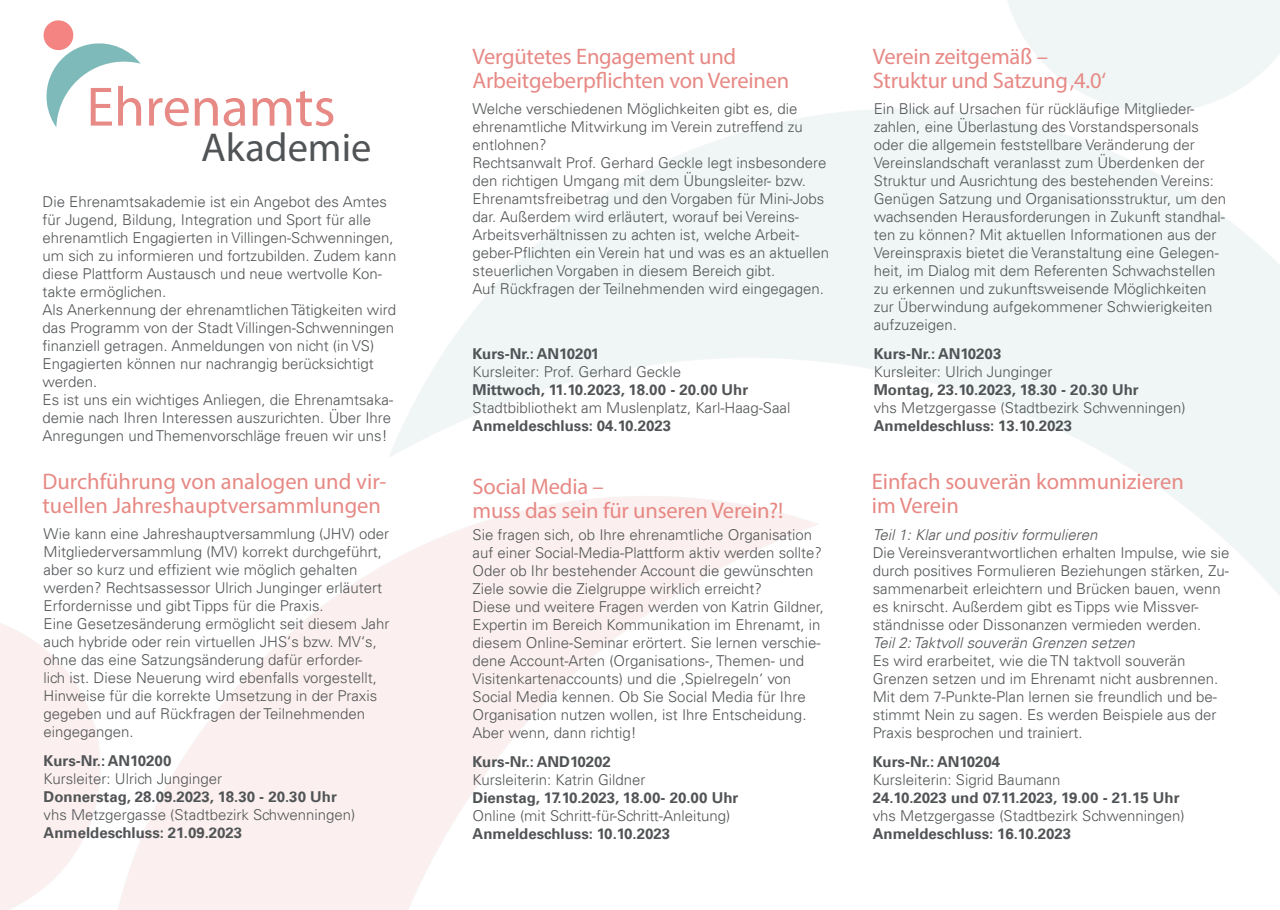
<style>
.page{position:relative;width:1280px;height:910px;background:#fff}
.page>*{position:absolute;margin:0;border:0;box-sizing:border-box;transform-origin:0 0}
.t1{font:55.8px "Myriad Pro";color:#e78985}
.t2{font:40.5px "Myriad Pro";color:#515456}
.t3{font:22.5px/24px "Myriad Pro";letter-spacing:-.01em;color:#e78985}
.t4{font:300 15px/18px "Univers LT";color:#515456}
.t5{font:700 15px "Univers LT";color:#515456}
.t6{font:italic 300 15px "Univers LT";color:#515456}
.s1{font-weight:700}
</style>
<div class="page">
<svg style="left:43px;top:20px;width:98px;height:107px"></svg>
<p class="t1" style="left:87px;top:72px;width:251px">Ehrenamts</p>
<p class="t2" style="left:201px;top:123px;width:172px">Akademie</p>
<p class="t4" style="left:43px;top:193px;width:346px">Die Ehrenamtsakademie ist ein Angebot des Amtes für Jugend, Bildung, Integration und Sport für alle</p>
<p class="t4" style="left:43px;top:229px;width:355px">ehrenamtlich Engagierten in Villingen-Schwenningen, um sich zu informieren und fortzubilden. Zudem kann diese Plattform Austausch und neue wertvolle Kon&shy;takte ermöglichen.</p>
<p class="t4" style="left:43px;top:301px;width:355px">Als Anerkennung der ehrenamtlichen Tätigkeiten wird das Programm von der Stadt Villingen-Schwenningen finanziell getragen. Anmeldungen von nicht (in VS)<br>Engagierten können nur nachrangig berücksichtigt werden.</p>
<p class="t4" style="left:43px;top:391px;width:352px">Es ist uns ein wichtiges Anliegen, die Ehrenamtsaka&shy;demie nach Ihren Interessen auszurichten. Über Ihre<br>Anregungen und Themenvorschläge freuen wir uns!</p>
<p class="t3" style="left:43px;top:469px;width:345px">Durchführung von analogen und vir&shy;tuellen Jahreshauptversammlungen</p>
<p class="t4" style="left:44px;top:525px;width:347px">Wie kann eine Jahreshauptversammlung (JHV) oder Mitgliederversammlung (MV) korrekt durchgeführt, aber so kurz und effizient wie möglich gehalten werden? Rechtsassessor Ulrich Junginger erläutert Erfordernisse und gibt Tipps für die Praxis.</p>
<p class="t4" style="left:44px;top:615px;width:347px">Eine Gesetzesänderung ermöglicht seit diesem Jahr auch hybride oder rein virtuellen JHS‘s bzw. MV‘s, ohne das eine Satzungsänderung dafür erforder-<br>lich ist. Diese Neuerung wird ebenfalls vorgestellt, Hinweise für die korrekte Umsetzung in der Praxis gegeben und auf Rückfragen der Teilnehmenden eingegangen.</p>
<p class="t5" style="left:44px;top:752px;width:129px">Kurs-Nr.: AN10200</p>
<p class="t4" style="left:44px;top:770px;width:180px">Kursleiter: Ulrich Junginger</p>
<p class="t5" style="left:44px;top:788px;width:295px">Donnerstag, 28.09.2023, 18.30 - 20.30 Uhr</p>
<p class="t4" style="left:44px;top:806px;width:313px">vhs Metzgergasse (Stadtbezirk Schwenningen)</p>
<p class="t5" style="left:44px;top:824px;width:200px">Anmeldeschluss: 21.09.2023</p>
<p class="t3" style="left:472px;top:45px;width:265px">Vergütetes Engagement und</p>
<p class="t3" style="left:472px;top:69px;width:318px">Arbeitgeberpflichten von Vereinen</p>
<p class="t4" style="left:472px;top:100px;width:332px">Welche verschiedenen Möglichkeiten gibt es, die ehrenamtliche Mitwirkung im Verein zutreffend zu entlohnen?</p>
<p class="t4" style="left:472px;top:154px;width:358px">Rechtsanwalt Prof. Gerhard Geckle legt insbesondere den richtigen Umgang mit dem Übungsleiter- bzw.<br>Ehrenamtsfreibetrag und den Vorgaben für Mini-Jobs dar. Außerdem wird erläutert, worauf bei Vereins-Arbeitsverhältnissen zu achten ist, welche Arbeit&shy;geber-Pflichten ein Verein hat und was es an aktuellen steuerlichen Vorgaben in diesem Bereich gibt.</p>
<p class="t4" style="left:472px;top:280px;width:353px">Auf Rückfragen der Teilnehmenden wird eingegagen.</p>
<p class="t5" style="left:472px;top:345px;width:128px">Kurs-Nr.: AN10201</p>
<p class="t4" style="left:472px;top:362px;width:210px">Kursleiter: Prof. Gerhard Geckle</p>
<p class="t5" style="left:472px;top:381px;width:277px">Mittwoch, 11.10.2023, 18.00 - 20.00 Uhr</p>
<p class="t4" style="left:472px;top:398px;width:319px">Stadtbibliothekt am Muslenplatz, Karl-Haag-Saal</p>
<p class="t5" style="left:472px;top:417px;width:200px">Anmeldeschluss: 04.10.2023</p>
<p class="t3" style="left:472px;top:474px;width:133px">Social Media –</p>
<p class="t3" style="left:472px;top:498px;width:312px">muss das sein für unseren Verein?!</p>
<p class="t4" style="left:472px;top:526px;width:351px">Sie fragen sich, ob Ihre ehrenamtliche Organisation auf einer Social-Media-Plattform aktiv werden sollte?<br>Oder ob Ihr bestehender Account die gewünschten Ziele sowie die Zielgruppe wirklich erreicht?</p>
<p class="t4" style="left:472px;top:598px;width:353px">Diese und weitere Fragen werden von Katrin Gildner, Expertin im Bereich Kommunikation im Ehrenamt, in diesem Online-Seminar erörtert. Sie lernen verschie&shy;dene Account-Arten (Organisations-, Themen- und Visitenkartenaccounts) und die ‚Spielregeln‘ von Social Media kennen. Ob Sie Social Media für Ihre Organisation nutzen wollen, ist Ihre Entscheidung.<br>Aber wenn, dann richtig!</p>
<p class="t5" style="left:472px;top:753px;width:140px">Kurs-Nr.: AND10202</p>
<p class="t4" style="left:472px;top:771px;width:175px">Kursleiterin: Katrin Gildner</p>
<p class="t5" style="left:472px;top:789px;width:267px">Dienstag, 17.10.2023, 18.00- 20.00 Uhr</p>
<p class="t4" style="left:472px;top:807px;width:259px">Online (mit Schritt-für-Schritt-Anleitung)</p>
<p class="t5" style="left:472px;top:825px;width:199px">Anmeldeschluss: 10.10.2023</p>
<p class="t3" style="left:873px;top:45px;width:177px">Verein zeitgemäß –</p>
<p class="t3" style="left:873px;top:69px;width:235px">Struktur und Satzung ‚4.0‘</p>
<p class="t4" style="left:874px;top:100px;width:354px">Ein Blick auf Ursachen für rückläufige Mitglieder&shy;zahlen, eine Überlastung des Vorstandspersonals oder die allgemein feststellbare Veränderung der Vereinslandschaft veranlasst zum Überdenken der Struktur und Ausrichtung des bestehenden Vereins:<br>Genügen Satzung und Organisationsstruktur, um den wachsenden Herausforderungen in Zukunft standhal&shy;ten zu können? Mit aktuellen Informationen aus der Vereinspraxis bietet die Veranstaltung eine Gelegen&shy;heit, im Dialog mit dem Referenten Schwachstellen zu erkennen und zukunftsweisende Möglichkeiten zur Überwindung aufgekommener Schwierigkeiten aufzuzeigen.</p>
<p class="t5" style="left:874px;top:345px;width:129px">Kurs-Nr.: AN10203</p>
<p class="t4" style="left:874px;top:362px;width:180px">Kursleiter: Ulrich Junginger</p>
<p class="t5" style="left:874px;top:381px;width:266px">Montag, 23.10.2023, 18.30 - 20.30 Uhr</p>
<p class="t4" style="left:874px;top:398px;width:313px">vhs Metzgergasse (Stadtbezirk Schwenningen)</p>
<p class="t5" style="left:874px;top:417px;width:200px">Anmeldeschluss: 13.10.2023</p>
<p class="t3" style="left:872px;top:469px;width:314px">Einfach souverän kommunizieren</p>
<p class="t3" style="left:872px;top:493px;width:89px">im Verein</p>
<p class="t6" style="left:873px;top:526px;width:226px">Teil 1: Klar und positiv formulieren</p>
<p class="t4" style="left:873px;top:544px;width:358px">Die Vereinsverantwortlichen erhalten Impulse, wie sie durch positives Formulieren Beziehungen stärken, Zu&shy;sammenarbeit erleichtern und Brücken bauen, wenn es knirscht. Außerdem gibt es Tipps wie Missver&shy;ständnisse oder Dissonanzen vermieden werden.</p>
<p class="t6" style="left:873px;top:634px;width:263px">Teil 2: Taktvoll souverän Grenzen setzen</p>
<p class="t4" style="left:873px;top:652px;width:347px">Es wird erarbeitet, wie die TN taktvoll souverän Grenzen setzen und im Ehrenamt nicht ausbrennen.<br>Mit dem 7-Punkte-Plan lernen sie freundlich und be&shy;stimmt Nein zu sagen. Es werden Beispiele aus der Praxis besprochen und trainiert.</p>
<p class="t5" style="left:873px;top:753px;width:129px">Kurs-Nr.: AN10204</p>
<p class="t4" style="left:873px;top:771px;width:189px">Kursleiterin: Sigrid Baumann</p>
<p class="t5" style="left:873px;top:789px;width:308px">24.10.2023 und 07.11.2023, 19.00 - 21.15 Uhr</p>
<p class="t4" style="left:873px;top:807px;width:313px">vhs Metzgergasse (Stadtbezirk Schwenningen)<br><span class="s1">Anmeldeschluss: 16.10.2023</span></p>
</div>
